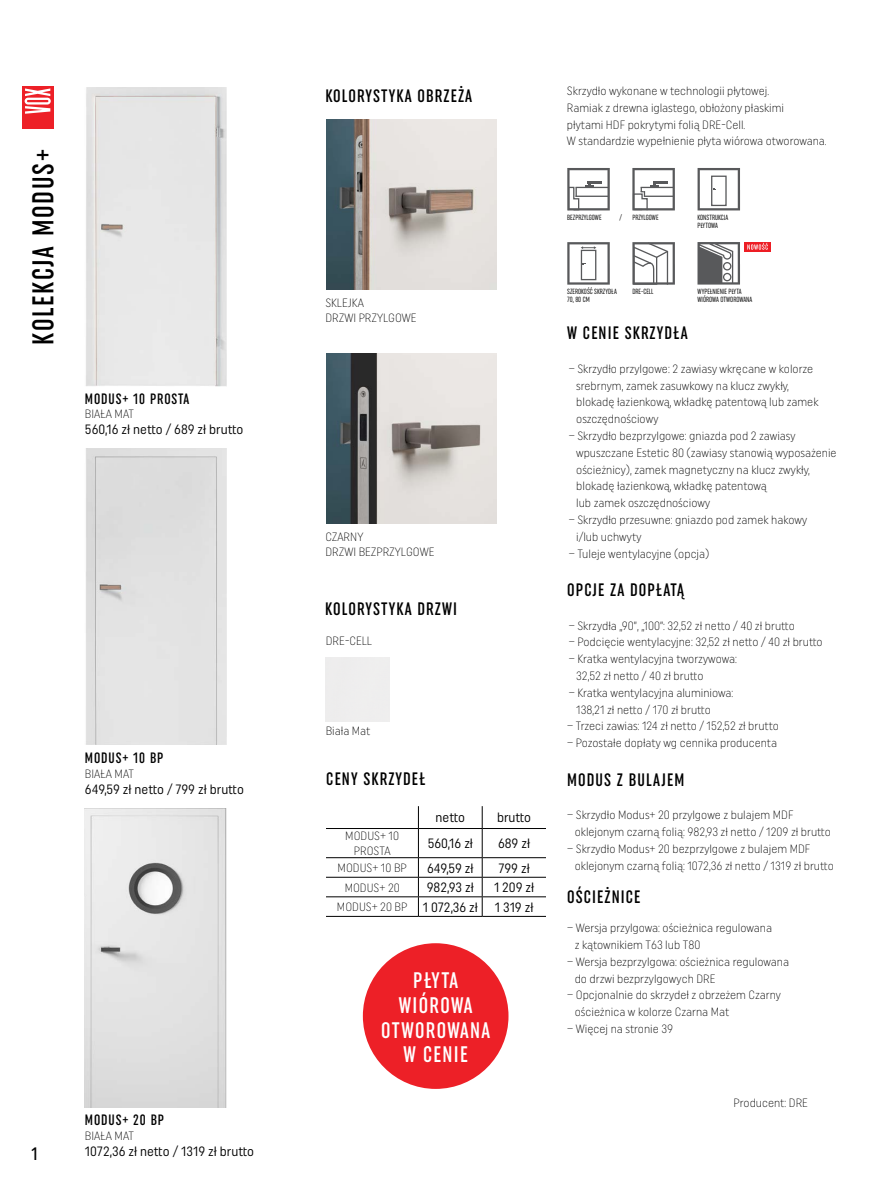
<style>
.page{position:relative;width:893px;height:1191px;background:#fff}
.page>*{position:absolute;margin:0;border:0;box-sizing:border-box;transform-origin:0 0}
.t1{font:500 30px "Uniform Extra Cond";letter-spacing:.06em;color:#000}
.t2{font:500 22.5px/24.8px "Uniform Extra Cond";letter-spacing:.06em;color:#fff;text-align:center}
.t3{font:500 18px "Uniform Extra Cond";letter-spacing:.06em;color:#000}
.t4{font:500 15px "Uniform Extra Cond";letter-spacing:.06em;color:#000}
.t5{font:13.5px "Uniform Condensed";color:#000}
.t6{font:300 12px/16.8px "Uniform Condensed";color:#000}
.t7{font:7.5px/7.5px "Uniform Extra Cond";color:#000}
.s1{font-weight:400;font-size:13.5px}
</style>
<div class="page">
<div style="left:86px;top:448px;width:141px;height:297px;background:#e2e2e2"></div>
<img style="left:86px;top:87px;width:141px;height:299px">
<img style="left:326px;top:120px;width:171px;height:170px">
<img style="left:326px;top:353px;width:170px;height:170px">
<img style="left:84px;top:808px;width:143px;height:299px">
<div style="left:22px;top:86px;width:32px;height:42px;background:#ed2027"></div>
<svg style="left:25px;top:88px;width:26px;height:26px"></svg>
<svg style="left:567px;top:168px;width:43px;height:43px"></svg>
<svg style="left:567px;top:242px;width:43px;height:42px"></svg>
<svg style="left:632px;top:242px;width:43px;height:42px"></svg>
<svg style="left:632px;top:168px;width:43px;height:42px"></svg>
<svg style="left:698px;top:168px;width:42px;height:42px"></svg>
<div style="left:744px;top:242px;width:27px;height:10px;background:#ed1d24"></div>
<svg style="left:747px;top:243px;width:21px;height:7px"></svg>
<hr style="left:326px;top:828px;width:93px;height:1px;background:#000">
<hr style="left:326px;top:857px;width:93px;height:1px;background:#000">
<hr style="left:326px;top:877px;width:93px;height:1px;background:#000">
<hr style="left:326px;top:896px;width:93px;height:1px;background:#000">
<svg style="left:418px;top:806px;width:1px;height:110px"></svg>
<hr style="left:326px;top:916px;width:93px;height:1px;background:#000">
<hr style="left:419px;top:828px;width:63px;height:1px;background:#000">
<hr style="left:482px;top:828px;width:64px;height:1px;background:#000">
<hr style="left:419px;top:857px;width:63px;height:1px;background:#000">
<hr style="left:482px;top:857px;width:64px;height:1px;background:#000">
<hr style="left:419px;top:877px;width:63px;height:1px;background:#000">
<hr style="left:482px;top:877px;width:64px;height:1px;background:#000">
<hr style="left:419px;top:896px;width:63px;height:1px;background:#000">
<hr style="left:482px;top:896px;width:64px;height:1px;background:#000">
<svg style="left:482px;top:806px;width:1px;height:110px"></svg>
<hr style="left:419px;top:916px;width:63px;height:1px;background:#000">
<hr style="left:482px;top:916px;width:64px;height:1px;background:#000">
<div style="left:363px;top:943px;width:145px;height:146px;background:#ed2027;border-radius:50%"></div>
<svg style="left:697px;top:242px;width:43px;height:42px"></svg>
<h1 class="t1" style="left:26px;top:344px;width:197px;rotate:-90deg">KOLEKCJA MODUS+</h1>
<p class="t4" style="left:85px;top:390px;width:106px">MODUS+ 10 PROSTA</p>
<p class="t6" style="left:85px;top:405px;width:51px">BIAŁA MAT</p>
<p class="t5" style="left:85px;top:421px;width:160px">560,16 zł netto / 689 zł brutto</p>
<p class="t4" style="left:85px;top:749px;width:80px">MODUS+ 10 BP</p>
<p class="t6" style="left:85px;top:765px;width:51px">BIAŁA MAT</p>
<p class="t5" style="left:85px;top:781px;width:161px">649,59 zł netto / 799 zł brutto</p>
<h3 class="t3" style="left:31px;top:1142px;width:8px">1</h3>
<p class="t4" style="left:85px;top:1111px;width:81px">MODUS+ 20 BP</p>
<p class="t6" style="left:85px;top:1126px;width:51px">BIAŁA MAT</p>
<p class="t5" style="left:85px;top:1143px;width:171px">1072,36 zł netto / 1319 zł brutto</p>
<h3 class="t3" style="left:325px;top:85px;width:148px">KOLORYSTYKA OBRZEŻA</h3>
<p class="t6" style="left:325px;top:296px;width:93px;line-height:14.4px">SKLEJKA<br>DRZWI PRZYLGOWE</p>
<p class="t6" style="left:325px;top:529px;width:110px;line-height:14.4px">CZARNY<br>DRZWI BEZPRZYLGOWE</p>
<h3 class="t3" style="left:325px;top:598px;width:133px">KOLORYSTYKA DRZWI</h3>
<p class="t6" style="left:326px;top:632px;width:48px">DRE-CELL</p>
<p class="t6" style="left:326px;top:722px;width:46px">Biała Mat</p>
<h3 class="t3" style="left:326px;top:768px;width:101px">CENY SKRZYDEŁ</h3>
<p class="t5" style="left:436px;top:809px;width:31px">netto</p>
<p class="t5" style="left:497px;top:809px;width:36px">brutto</p>
<p class="t6" style="left:345px;top:828px;width:55px;line-height:14.4px;text-align:center">MODUS+ 10<br>PROSTA</p>
<p class="t5" style="left:428px;top:835px;width:47px">560,16 zł</p>
<p class="t5" style="left:498px;top:835px;width:33px">689 zł</p>
<p class="t6" style="left:338px;top:859px;width:71px">MODUS+ 10 BP</p>
<p class="t5" style="left:427px;top:859px;width:48px">649,59 zł</p>
<p class="t5" style="left:498px;top:859px;width:33px">799 zł</p>
<p class="t6" style="left:345px;top:878px;width:57px">MODUS+ 20</p>
<p class="t5" style="left:427px;top:879px;width:49px">982,93 zł</p>
<p class="t5" style="left:494px;top:879px;width:42px">1 209 zł</p>
<p class="t6" style="left:337px;top:898px;width:142px">MODUS+ 20 BP <span class="s1">1 072,36 zł</span></p>
<p class="t5" style="left:495px;top:899px;width:40px">1 319 zł</p>
<h2 class="t2" style="left:381px;top:967px;width:111px">PŁYTA<br>WIÓROWA<br>OTWOROWANA<br>W CENIE</h2>
<p class="t6" style="left:567px;top:82px;width:261px">Skrzydło wykonane w technologii płytowej.<br>Ramiak z drewna iglastego, obłożony płaskimi<br>płytami HDF pokrytymi folią DRE-Cell.<br>W standardzie wypełnienie płyta wiórowa otworowana.</p>
<p class="t7" style="left:567px;top:214px;width:36px">BEZPRZYLGOWE</p>
<p class="t7" style="left:620px;top:214px;width:4px">/</p>
<p class="t7" style="left:632px;top:214px;width:28px">PRZYLGOWE</p>
<p class="t7" style="left:697px;top:214px;width:32px">KONSTRUKCJA<br>PŁYTOWA</p>
<p class="t7" style="left:567px;top:288px;width:51px">SZEROKOŚĆ SKRZYDŁA<br>70, 80 CM</p>
<h3 class="t3" style="left:567px;top:322px;width:122px">W CENIE SKRZYDŁA</h3>
<p class="t6" style="left:576px;top:360px;width:244px;text-indent:-8px">– Skrzydło przylgowe: 2 zawiasy wkręcane w kolorze srebrnym, zamek zasuwkowy na klucz zwykły, blokadę łazienkową, wkładkę patentową lub zamek oszczędnościowy</p>
<p class="t6" style="left:576px;top:427px;width:262px;text-indent:-8px">– Skrzydło bezprzylgowe: gniazda pod 2 zawiasy wpuszczane Estetic 80 (zawiasy stanowią wyposażenie ościeżnicy), zamek magnetyczny na klucz zwykły, blokadę łazienkową, wkładkę patentową<br>lub zamek oszczędnościowy</p>
<p class="t6" style="left:576px;top:511px;width:233px;text-indent:-8px">– Skrzydło przesuwne: gniazdo pod zamek hakowy i/lub uchwyty</p>
<p class="t6" style="left:569px;top:545px;width:142px">– Tuleje wentylacyjne (opcja)</p>
<h3 class="t3" style="left:567px;top:579px;width:118px">OPCJE ZA DOPŁATĄ</h3>
<p class="t6" style="left:569px;top:617px;width:228px">– Skrzydła „90”, „100”: 32,52 zł netto / 40 zł brutto</p>
<p class="t6" style="left:569px;top:633px;width:255px">– Podcięcie wentylacyjne: 32,52 zł netto / 40 zł brutto</p>
<p class="t6" style="left:576px;top:650px;width:162px;text-indent:-8px">– Kratka wentylacyjna tworzywowa:<br>32,52 zł netto / 40 zł brutto</p>
<p class="t6" style="left:576px;top:684px;width:159px;text-indent:-8px">– Kratka wentylacyjna aluminiowa:<br>138,21 zł netto / 170 zł brutto</p>
<p class="t6" style="left:567px;top:717px;width:213px">– Trzeci zawias: 124 zł netto / 152,52 zł brutto</p>
<p class="t6" style="left:567px;top:734px;width:211px">– Pozostałe dopłaty wg cennika producenta</p>
<h3 class="t3" style="left:567px;top:769px;width:119px">MODUS Z BULAJEM</h3>
<p class="t6" style="left:575px;top:806px;width:258px;text-indent:-8px">– Skrzydło Modus+ 20 przylgowe z bulajem MDF oklejonym czarną folią: 982,93 zł netto / 1209 zł brutto</p>
<p class="t6" style="left:575px;top:840px;width:261px;text-indent:-8px">– Skrzydło Modus+ 20 bezprzylgowe z bulajem MDF oklejonym czarną folią: 1072,36 zł netto / 1319 zł brutto</p>
<h3 class="t3" style="left:567px;top:886px;width:75px">OŚCIEŻNICE</h3>
<p class="t6" style="left:575px;top:919px;width:199px;text-indent:-8px">– Wersja przylgowa: ościeżnica regulowana z kątownikiem T63 lub T80</p>
<p class="t6" style="left:575px;top:953px;width:216px;text-indent:-8px">– Wersja bezprzylgowa: ościeżnica regulowana do drzwi bezprzylgowych DRE</p>
<p class="t6" style="left:575px;top:986px;width:208px;text-indent:-8px">– Opcjonalnie do skrzydeł z obrzeżem Czarny ościeżnica w kolorze Czarna Mat</p>
<p class="t6" style="left:567px;top:1020px;width:107px">– Więcej na stronie 39</p>
<p class="t7" style="left:632px;top:288px;width:23px">DRE-CELL</p>
<p class="t7" style="left:697px;top:288px;width:56px">WYPEŁNIENIE PŁYTA<br>WIÓROWA OTWOROWANA</p>
<p class="t6" style="left:734px;top:1094px;width:76px">Producent: DRE</p>
</div>
